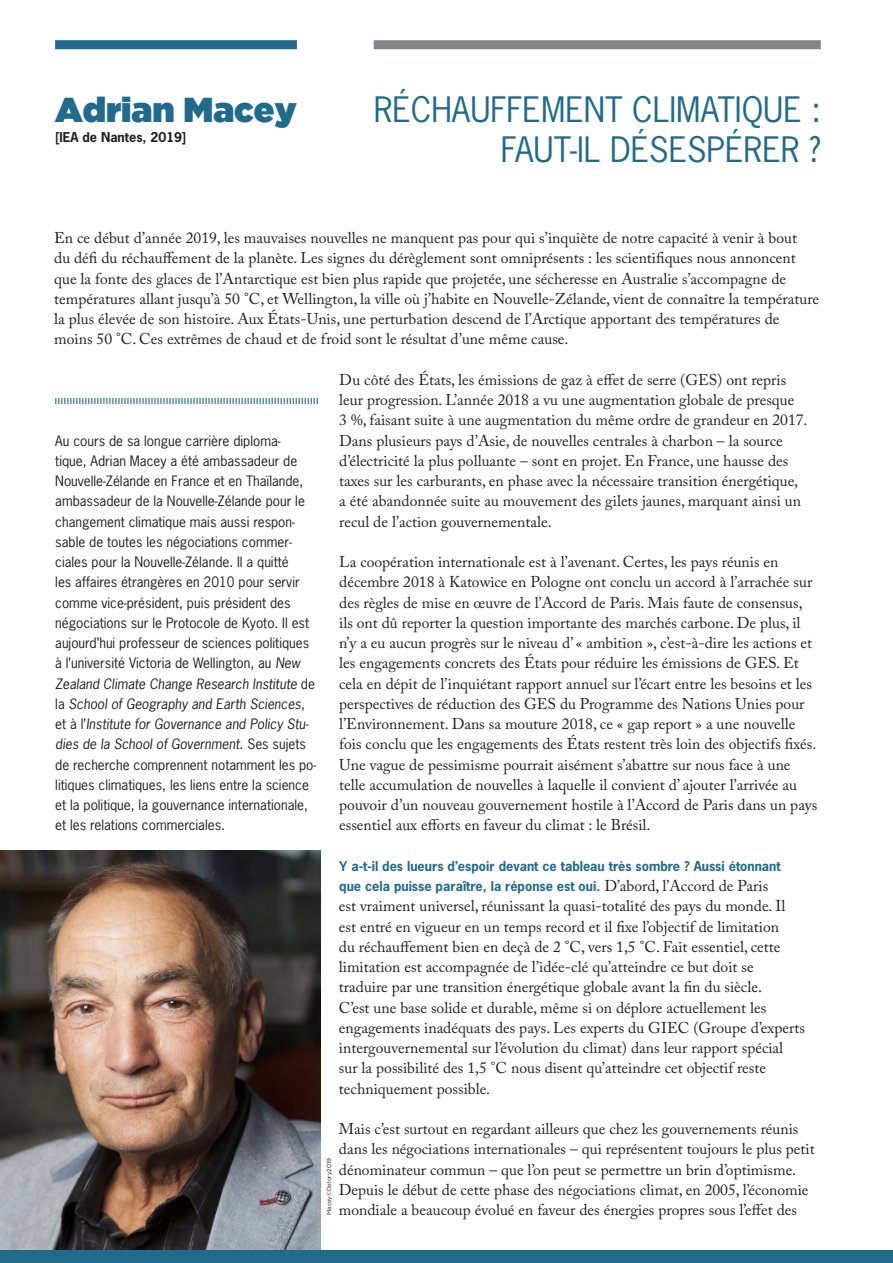
<style>
.page{position:relative;width:893px;height:1263px;background:#fff}
.page>*{position:absolute;margin:0;border:0;box-sizing:border-box;transform-origin:0 0}
.nom_auteur_p2{font:34.5px "Gotham Ultra";color:#206b8b}
.titre_article_p2{font:33px/40.5px "News Gothic Std";color:#206b8b;text-align:right}
.texte_courant{font:15.6px/20.2px "Adobe Caslon Pro";color:#231f20}
.nom_auteur_bio{font:13.5px/20.2px "News Gothic Std";color:#231f20}
.texte_courant-2{font:700 12.75px/20.2px "News Gothic Std";color:#206b8b}
.promotion_auteur{font:700 12.75px "News Gothic Std";color:#231f20}
.legende{font:6px "Gotham";color:#231f20}
.s1{font-family:"Adobe Caslon Pro";font-weight:400;font-size:15.6px;color:#231f20}
.s2{font-style:italic}
</style>
<div class="page">
<img style="left:0;top:851px;width:321px;height:399px">
<svg style="left:55px;top:398px;width:263px;height:6px"></svg>
<div style="left:55px;top:40px;width:242px;height:9px;background:#206b8b"></div>
<div style="left:374px;top:40px;width:447px;height:9px;background:#81878a"></div>
<div style="left:0;top:1250px;width:893px;height:13px;background:#206b8b"></div>
<p class="nom_auteur_p2" style="left:55px;top:89px;width:243px">Adrian Macey</p>
<p class="promotion_auteur" style="left:55px;top:128px;width:133px">[IEA de Nantes, 2019]</p>
<p class="titre_article_p2" style="left:374px;top:89px;width:449px">RÉCHAUFFEMENT CLIMATIQUE :<br>FAUT-IL DÉSESPÉRER ?</p>
<p class="texte_courant" style="left:54px;top:227px;width:766px">En ce début d’année 2019, les mauvaises nouvelles ne manquent pas pour qui s’inquiète de notre capacité à venir à bout<br>du défi du réchauffement de la planète. Les signes du dérèglement sont omniprésents : les scientifiques nous annoncent que la fonte des glaces de l’Antarctique est bien plus rapide que projetée, une sécheresse en Australie s’accompagne de températures allant jusqu’à 50 °C, et Wellington, la ville où j’habite en Nouvelle-Zélande, vient de connaître la température la plus élevée de son histoire. Aux États-Unis, une perturbation descend de l’Arctique apportant des températures de moins 50 °C. Ces extrêmes de chaud et de froid sont le résultat d’une même cause.</p>
<p class="texte_courant" style="left:339px;top:369px;width:470px">Du côté des États, les émissions de gaz à effet de serre (GES) ont repris leur progression. L’année 2018 a vu une augmentation globale de presque<br>3 %, faisant suite à une augmentation du même ordre de grandeur en 2017.<br>Dans plusieurs pays d’Asie, de nouvelles centrales à charbon – la source d’électricité la plus polluante – sont en projet. En France, une hausse des taxes sur les carburants, en phase avec la nécessaire transition énergétique, a été abandonnée suite au mouvement des gilets jaunes, marquant ainsi un recul de l’action gouvernementale.</p>
<p class="texte_courant" style="left:339px;top:551px;width:480px">La coopération internationale est à l’avenant. Certes, les pays réunis en décembre 2018 à Katowice en Pologne ont conclu un accord à l’arrachée sur des règles de mise en œuvre de l’Accord de Paris. Mais faute de consensus, ils ont dû reporter la question importante des marchés carbone. De plus, il n’y a eu aucun progrès sur le niveau d’ « ambition », c’est-à-dire les actions et les engagements concrets des États pour réduire les émissions de GES. Et cela en dépit de l’inquiétant rapport annuel sur l’écart entre les besoins et les perspectives de réduction des GES du Programme des Nations Unies pour l’Environnement. Dans sa mouture 2018, ce « gap report » a une nouvelle fois conclu que les engagements des États restent très loin des objectifs fixés.<br>Une vague de pessimisme pourrait aisément s’abattre sur nous face à une telle accumulation de nouvelles à laquelle il convient d’ ajouter l’arrivée au pouvoir d’un nouveau gouvernement hostile à l’Accord de Paris dans un pays essentiel aux efforts en faveur du climat : le Brésil.</p>
<p class="texte_courant-2" style="left:339px;top:856px;width:443px">Y a-t-il des lueurs d’espoir devant ce tableau très sombre ? Aussi étonnant que cela puisse paraître, la réponse est oui. <span class="s1">D’abord, l’Accord de Paris</span></p>
<p class="texte_courant" style="left:339px;top:896px;width:468px">est vraiment universel, réunissant la quasi-totalité des pays du monde. Il est entré en vigueur en un temps record et il fixe l’objectif de limitation<br>du réchauffement bien en deçà de 2 °C, vers 1,5 °C. Fait essentiel, cette limitation est accompagnée de l’idée-clé qu’atteindre ce but doit se traduire par une transition énergétique globale avant la fin du siècle.<br>C’est une base solide et durable, même si on déplore actuellement les engagements inadéquats des pays. Les experts du GIEC (Groupe d’experts intergouvernemental sur l’évolution du climat) dans leur rapport spécial sur la possibilité des 1,5 °C nous disent qu’atteindre cet objectif reste techniquement possible.</p>
<p class="texte_courant" style="left:339px;top:1118px;width:477px">Mais c’est surtout en regardant ailleurs que chez les gouvernements réunis dans les négociations internationales – qui représentent toujours le plus petit dénominateur commun – que l’on peut se permettre un brin d’optimisme.<br>Depuis le début de cette phase des négociations climat, en 2005, l’économie</p>
<p class="nom_auteur_bio" style="left:55px;top:430px;width:262px">Au cours de sa longue carrière diploma-<br>tique, Adrian Macey a été ambassadeur de Nouvelle-Zélande en France et en Thaïlande, ambassadeur de la Nouvelle-Zélande pour le changement climatique mais aussi respon&shy;sable de toutes les négociations commer&shy;ciales pour la Nouvelle-Zélande. Il a quitté<br>les affaires étrangères en 2010 pour servir comme vice-président, puis président des négociations sur le Protocole de Kyoto. Il est aujourd’hui professeur de sciences politiques à l’université Victoria de Wellington, au <span class="s2">New Zealand Climate Change Research Institute</span> de la <span class="s2">School of Geography and Earth Sciences</span>, et à l’<span class="s2">Institute for Governance and Policy Stu&shy;dies de la School of Government</span>. Ses sujets de recherche comprennent notamment les po&shy;litiques climatiques, les liens entre la science et la politique, la gouvernance internationale, et les relations commerciales.</p>
<p class="legende" style="left:325px;top:1215px;width:59px;rotate:-90deg">Macey©Delory2019</p>
<p class="texte_courant" style="left:339px;top:1199px;width:460px">mondiale a beaucoup évolué en faveur des énergies propres sous l’effet des</p>
</div>
